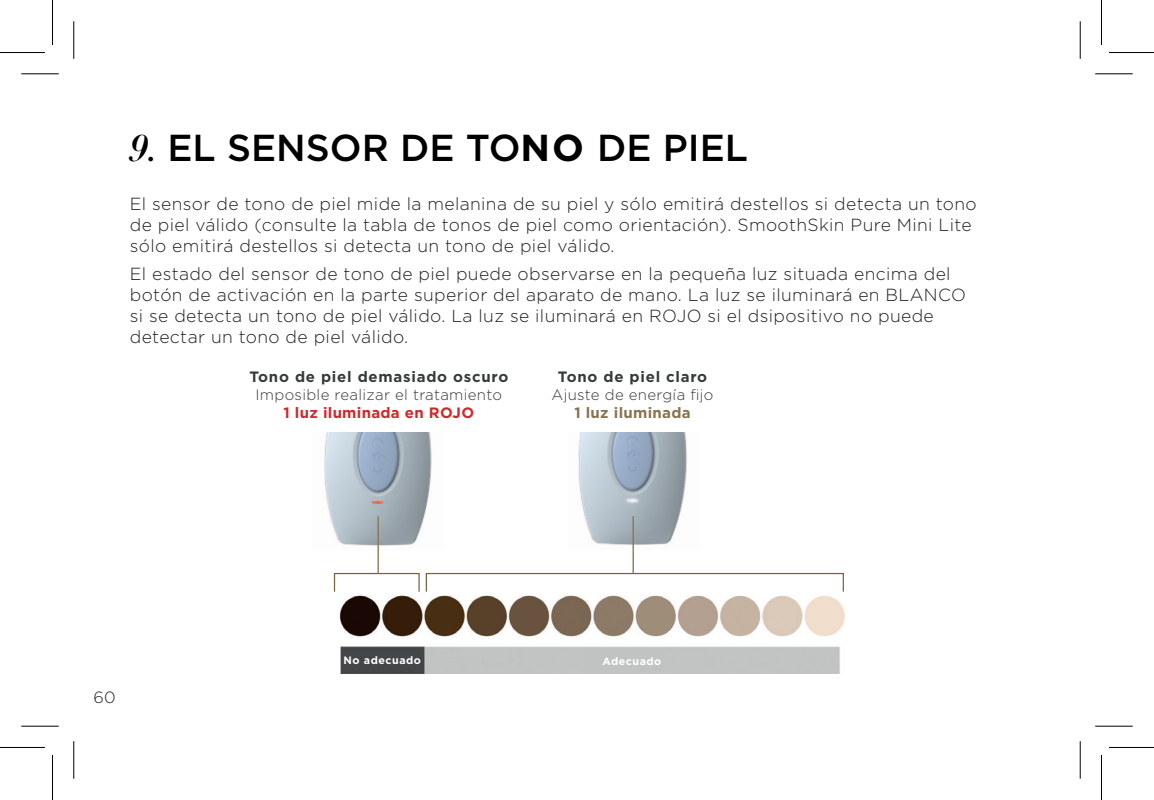
<style>
.page{position:relative;width:1154px;height:800px;background:#fff}
.page>*{position:absolute;margin:0;border:0;box-sizing:border-box;transform-origin:0 0}
.Section_Headings{font:500 37.5px "Gotham";color:#000001}
.Body_-_main{font:300 17.5px/21px "Gotham";letter-spacing:.02em;color:#231f20}
.t1{font:300 16.25px "Gotham";color:#231f20}
.Body_-_main-2{font:300 15px "Gotham";letter-spacing:.02em;color:#343c37}
.Body_-_main-3{font:700 15px "Gotham";letter-spacing:.05em;color:#343c37}
.Body_-_main-4{font:700 15px "Gotham";letter-spacing:.02em;color:#cf292d}
.Body_-_main-5{font:700 15px "Gotham";letter-spacing:.02em;color:#897450}
.Body_Copy_5pt{font:700 10.75px "Gotham";letter-spacing:.05em;color:#fff}
.s1{font-family:"Didot LT Pro";font-weight:700;font-style:italic}
.s2{font-weight:700}
</style>
<div class="page">
<img style="left:324px;top:432px;width:108px;height:114px">
<img style="left:339px;top:595px;width:506px;height:79px">
<img style="left:578px;top:432px;width:109px;height:113px">
<div style="left:426px;top:573px;width:418px;height:19px;border:1px solid #76633b"></div>
<div style="left:334px;top:573px;width:86px;height:19px;border:1px solid #76633b"></div>
<hr style="left:632px;top:516px;width:2px;height:57px;background:#897450">
<hr style="left:377px;top:516px;width:2px;height:57px;background:#897450">
<svg style="left:1079px;top:21px;width:1px;height:38px"></svg>
<svg style="left:1079px;top:741px;width:1px;height:37px"></svg>
<hr style="left:21px;top:73px;width:38px;height:1px;background:#000">
<hr style="left:1095px;top:73px;width:38px;height:1px;background:#000">
<hr style="left:21px;top:725px;width:38px;height:1px;background:#000">
<hr style="left:1095px;top:725px;width:38px;height:1px;background:#000">
<hr style="left:73px;top:21px;width:1px;height:38px;background:#000">
<hr style="left:73px;top:741px;width:1px;height:37px;background:#000">
<hr style="left:1080px;top:21px;width:1px;height:38px;background:#000">
<hr style="left:1080px;top:741px;width:1px;height:37px;background:#000">
<hr style="left:0;top:52px;width:45px;height:1px;background:#000">
<hr style="left:1109px;top:52px;width:45px;height:1px;background:#000">
<hr style="left:0;top:747px;width:45px;height:1px;background:#000">
<hr style="left:1109px;top:747px;width:45px;height:1px;background:#000">
<hr style="left:52px;top:0;width:1px;height:45px;background:#000">
<hr style="left:52px;top:754px;width:1px;height:45px;background:#000">
<hr style="left:1101px;top:0;width:1px;height:45px;background:#000">
<hr style="left:1101px;top:754px;width:1px;height:45px;background:#000">
<p class="Section_Headings" style="left:130px;top:123px;width:620px"><span class="s1">9.</span> EL SENSOR DE TO<span class="s2">NO</span> DE PIEL</p>
<p class="Body_-_main" style="left:130px;top:193px;width:848px">El sensor de tono de piel mide la melanina de su piel y sólo emitirá destellos si detecta un tono de piel válido (consulte la tabla de tonos de piel como orientación). SmoothSkin Pure Mini Lite sólo emitirá destellos si detecta un tono de piel válido.</p>
<p class="Body_-_main" style="left:130px;top:263px;width:837px">El estado del sensor de tono de piel puede observarse en la pequeña luz situada encima del botón de activación en la parte superior del aparato de mano. La luz se iluminará en BLANCO si se detecta un tono de piel válido. La luz se iluminará en ROJO si el dsipositivo no puede detectar un tono de piel válido.</p>
<p class="Body_-_main-3" style="left:249px;top:366px;width:260px">Tono de piel demasiado oscuro</p>
<p class="Body_-_main-2" style="left:256px;top:385px;width:248px">Imposible realizar el tratamiento</p>
<p class="Body_-_main-4" style="left:284px;top:402px;width:192px">1 luz iluminada en ROJO</p>
<p class="Body_-_main-3" style="left:558px;top:366px;width:151px">Tono de piel claro</p>
<p class="Body_-_main-2" style="left:552px;top:385px;width:163px">Ajuste de energía fijo</p>
<p class="Body_-_main-5" style="left:574px;top:402px;width:118px">1 luz iluminada</p>
<p class="t1" style="left:94px;top:686px;width:23px">60</p>
<p class="Body_Copy_5pt" style="left:344px;top:652px;width:79px">No adecuado</p>
<p class="Body_Copy_5pt" style="left:602px;top:654px;width:60px">Adecuado</p>
</div>
